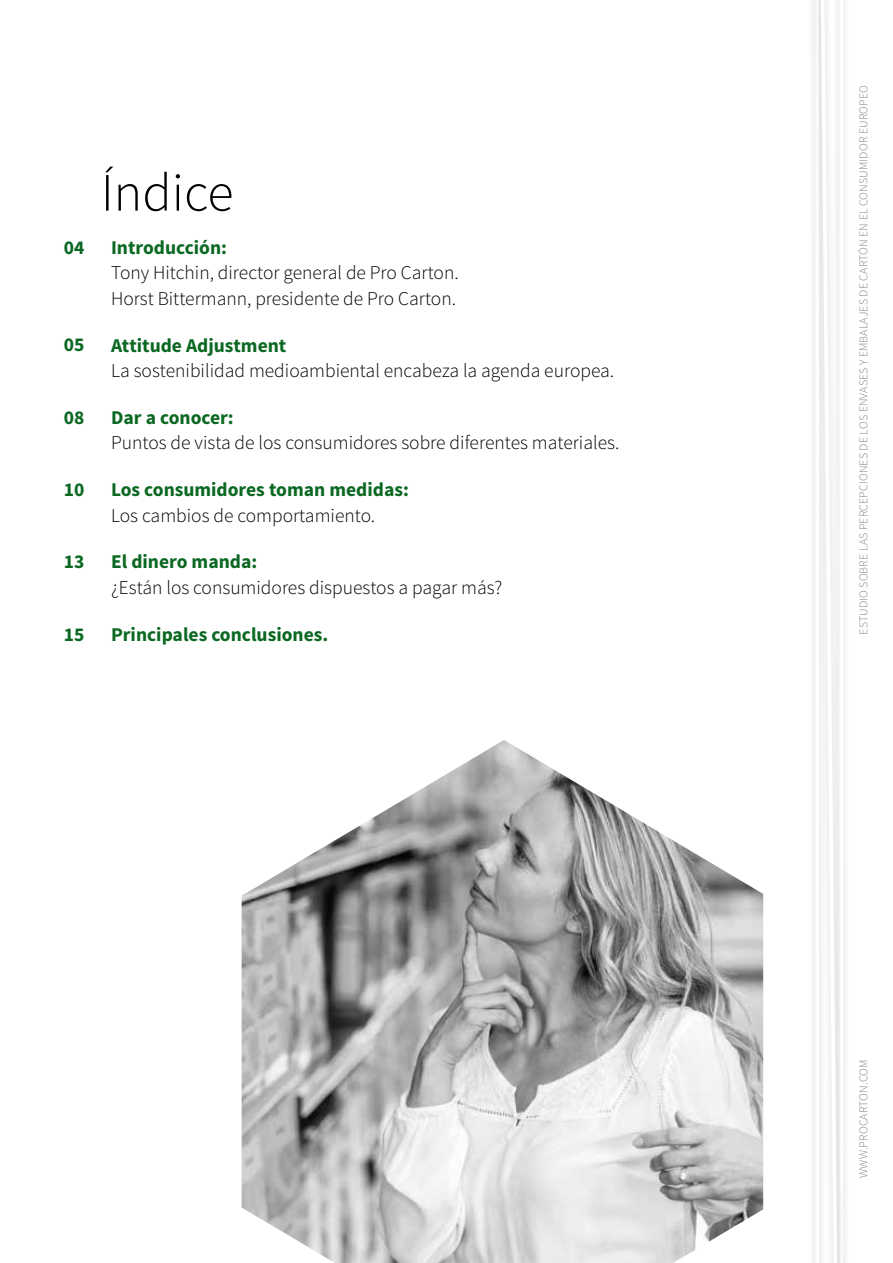
<style>
.page{position:relative;width:893px;height:1263px;background:#fff}
.page>*{position:absolute;margin:0;border:0;box-sizing:border-box;transform-origin:0 0}
.t1{font:300 54px "Source Sans Pro";color:#000}
.t2{font:300 19.5px/25.5px "Source Sans Pro";color:#000}
.t3{font:700 19.5px "Source Sans Pro";color:#0b6822}
.t4{font:300 12px "Source Sans Pro";letter-spacing:.01em;color:#878787}
</style>
<div class="page">
<div style="left:807px;top:0;width:20px;height:1263px;background:#fafafa"></div>
<div style="left:831px;top:0;width:20px;height:1263px;background:#f9f9f9"></div>
<svg style="left:819px;top:0;width:20px;height:1263px"></svg>
<img style="left:242px;top:740px;width:521px;height:523px">
<p class="t3" style="left:64px;top:235px;width:22px">04</p>
<p class="t3" style="left:64px;top:332px;width:22px">05</p>
<p class="t3" style="left:64px;top:405px;width:22px">08</p>
<p class="t3" style="left:64px;top:477px;width:22px">10</p>
<p class="t3" style="left:64px;top:549px;width:22px">13</p>
<p class="t3" style="left:64px;top:621px;width:22px">15</p>
<h1 class="t1" style="left:101px;top:160px;width:134px">Índice</h1>
<p class="t3" style="left:111px;top:235px;width:117px">Introducción:</p>
<p class="t2" style="left:111px;top:260px;width:349px">Tony Hitchin, director general de Pro Carton.<br>Horst Bittermann, presidente de Pro Carton.</p>
<p class="t3" style="left:111px;top:333px;width:177px">Attitude Adjustment</p>
<p class="t2" style="left:111px;top:358px;width:505px">La sostenibilidad medioambiental encabeza la agenda europea.</p>
<p class="t3" style="left:111px;top:405px;width:124px">Dar a conocer:</p>
<p class="t2" style="left:111px;top:430px;width:510px">Puntos de vista de los consumidores sobre diferentes materiales.</p>
<p class="t3" style="left:111px;top:477px;width:299px">Los consumidores toman medidas:</p>
<p class="t2" style="left:111px;top:503px;width:266px">Los cambios de comportamiento.</p>
<p class="t3" style="left:111px;top:549px;width:148px">El dinero manda:</p>
<p class="t2" style="left:111px;top:575px;width:393px">¿Están los consumidores dispuestos a pagar más?</p>
<p class="t3" style="left:111px;top:622px;width:219px">Principales conclusiones.</p>
<p class="t4" style="left:856px;top:634px;width:551px;rotate:-90deg">ESTUDIO SOBRE LAS PERCEPCIONES DE LOS ENVASES Y EMBALAJES DE CARTÓN EN EL CONSUMIDOR EUROPEO</p>
<p class="t4" style="left:856px;top:1178px;width:120px;rotate:-90deg">WWW.PROCARTON.COM</p>
</div>
